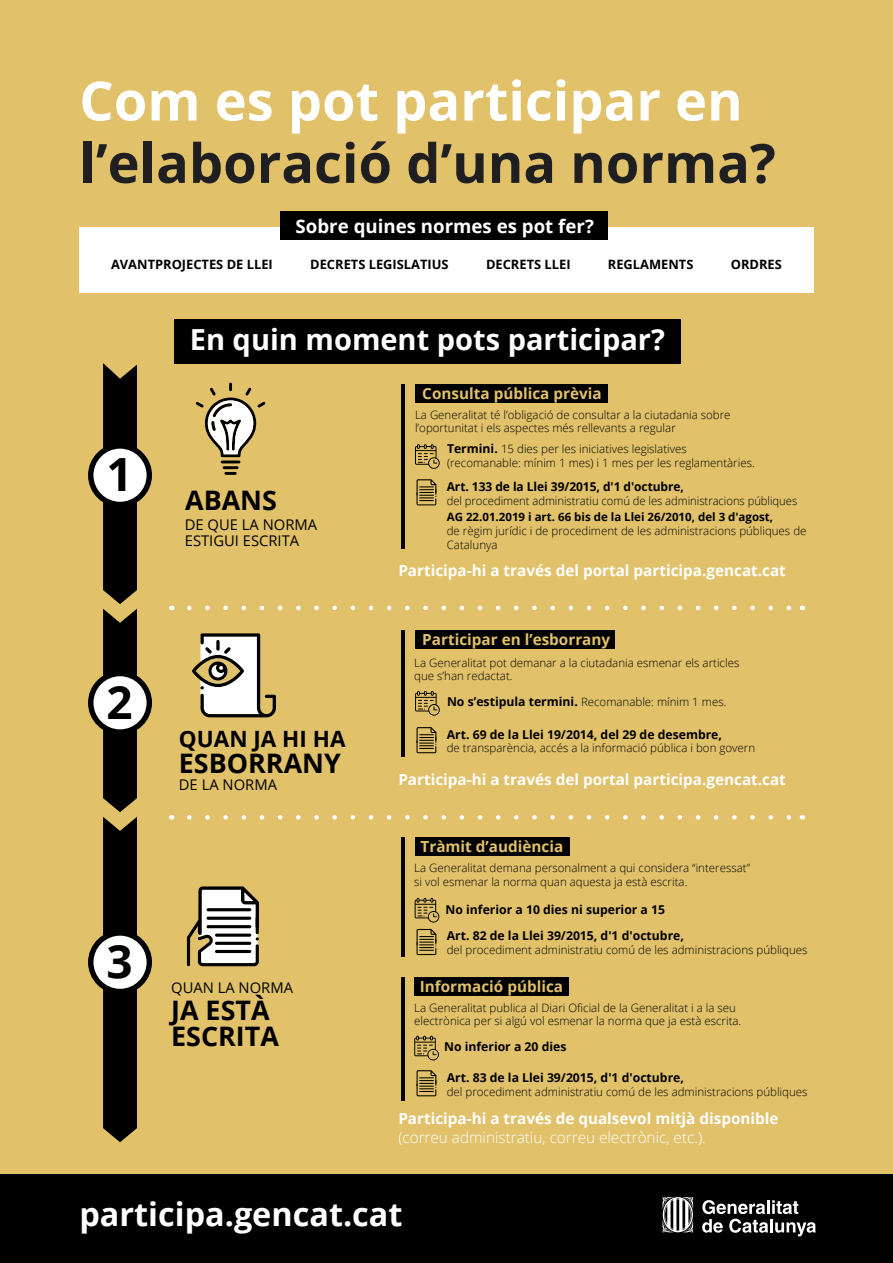
<style>
.page{position:relative;width:893px;height:1263px;background:#e1c16a}
.page>*{position:absolute;margin:0;border:0;box-sizing:border-box;transform-origin:0 0}
.t1{font:700 54.15px "Open Sans";color:#1f1e21}
.t2{font:700 54.15px "Open Sans";color:#fff}
.t3{font:700 45.75px "Open Sans";color:#000}
.t4{font:700 32.4px "Open Sans";color:#fff}
.t5{font:700 28.95px "Open Sans";color:#fff}
.t6{font:700 26.85px/26.4px "Open Sans";color:#000}
.t7{font:700 22.5px "Open Sans";color:#000}
.t8{font:700 18.6px "Open Sans";color:#fff}
.t9{font:700 15.3px/18.3px "Open Sans";color:#fff}
.t10{font:700 15.3px "Open Sans";color:#e1c16a}
.t11{font:14.7px/16.2px "Open Sans";color:#000}
.t12{font:700 12.9px "Open Sans";color:#000}
.t13{font:700 12.15px/26.2px "Open Sans";color:#000}
.t14{font:300 11.55px/13.8px "Open Sans";color:#000}
.s1{font-weight:700;font-size:12.15px}
.s2{font-weight:700}
.s3{font-weight:300}
</style>
<div class="page">
<div style="left:79px;top:228px;width:735px;height:65px;background:#fff"></div>
<div style="left:280px;top:211px;width:327px;height:29px;background:#000"></div>
<svg style="left:91px;top:673px;width:58px;height:59px"></svg>
<svg style="left:192px;top:633px;width:84px;height:84px"></svg>
<svg style="left:187px;top:886px;width:72px;height:80px"></svg>
<svg style="left:91px;top:933px;width:58px;height:58px"></svg>
<div style="left:88px;top:930px;width:64px;height:64px;border:5px solid #000;border-radius:50%"></div>
<div style="left:174px;top:319px;width:506px;height:44px;background:#000"></div>
<svg style="left:103px;top:363px;width:34px;height:779px;background:#34322b"></svg>
<div style="left:91px;top:446px;width:58px;height:58px;background:#fff;border-radius:50%"></div>
<hr style="left:221px;top:460px;width:19px;height:3px;background:#000">
<hr style="left:223px;top:466px;width:16px;height:3px;background:#000">
<svg style="left:224px;top:472px;width:13px;height:3px"></svg>
<div style="left:88px;top:443px;width:64px;height:64px;border:5px solid #000;border-radius:50%"></div>
<div style="left:88px;top:671px;width:64px;height:64px;border:5px solid #000;border-radius:50%"></div>
<div style="left:415px;top:977px;width:154px;height:19px;background:#000"></div>
<svg style="left:414px;top:1036px;width:25px;height:24px"></svg>
<svg style="left:417px;top:1070px;width:19px;height:26px"></svg>
<hr style="left:402px;top:977px;width:3px;height:124px;background:#000">
<div style="left:415px;top:837px;width:155px;height:19px;background:#000"></div>
<svg style="left:415px;top:898px;width:24px;height:24px"></svg>
<svg style="left:417px;top:929px;width:19px;height:26px"></svg>
<hr style="left:402px;top:837px;width:3px;height:120px;background:#000">
<div style="left:415px;top:630px;width:199px;height:19px;background:#000"></div>
<svg style="left:415px;top:691px;width:25px;height:25px"></svg>
<svg style="left:417px;top:727px;width:19px;height:26px"></svg>
<hr style="left:402px;top:630px;width:3px;height:127px;background:#000">
<svg style="left:415px;top:444px;width:25px;height:25px"></svg>
<svg style="left:417px;top:479px;width:19px;height:26px"></svg>
<hr style="left:402px;top:384px;width:3px;height:165px;background:#000">
<div style="left:415px;top:384px;width:192px;height:19px;background:#000"></div>
<svg style="left:196px;top:383px;width:69px;height:74px"></svg>
<svg style="left:189px;top:606px;width:603px;height:4px"></svg>
<svg style="left:189px;top:815px;width:603px;height:4px"></svg>
<div style="left:0;top:1175px;width:893px;height:88px;background:#000"></div>
<svg style="left:662px;top:1197px;width:31px;height:36px"></svg>
<svg style="left:702px;top:1200px;width:114px;height:36px"></svg>
<h1 class="t2" style="left:79px;top:63px;width:665px">Com es pot participar en</h1>
<h1 class="t1" style="left:79px;top:125px;width:698px">l’elaboració d’una norma?</h1>
<p class="t8" style="left:296px;top:213px;width:300px">Sobre quines normes es pot fer?</p>
<p class="t12" style="left:111px;top:256px;width:163px">AVANTPROJECTES DE LLEI</p>
<p class="t12" style="left:310px;top:255px;width:140px">DECRETS LEGISLATIUS</p>
<p class="t12" style="left:486px;top:255px;width:86px">DECRETS LLEI</p>
<p class="t12" style="left:608px;top:255px;width:87px">REGLAMENTS</p>
<p class="t12" style="left:731px;top:255px;width:53px">ORDRES</p>
<h2 class="t5" style="left:190px;top:319px;width:477px">En quin moment pots participar?</h2>
<h3 class="t6" style="left:106px;top:487px;width:172px"><sup>1</sup> ABANS</h3>
<p class="t11" style="left:185px;top:516px;width:134px">DE QUE LA NORMA<br>ESTIGUI ESCRITA</p>
<h2 class="t3" style="left:106px;top:670px;width:28px">2</h2>
<h3 class="t7" style="left:179px;top:723px;width:168px">QUAN JA HI HA</h3>
<h3 class="t6" style="left:179px;top:750px;width:164px">ESBORRANY</h3>
<p class="t11" style="left:179px;top:776px;width:100px">DE LA NORMA</p>
<h2 class="t3" style="left:106px;top:929px;width:28px">3</h2>
<p class="t11" style="left:171px;top:979px;width:123px">QUAN LA NORMA</p>
<h3 class="t6" style="left:171px;top:996px;width:109px">JA ESTÀ<br>ESCRITA</h3>
<p class="t10" style="left:422px;top:382px;width:181px">Consulta pública prèvia</p>
<p class="t14" style="left:415px;top:407px;width:317px">La Generalitat té l’obligació de consultar a la ciutadania sobre l’oportunitat i els aspectes més rellevants a regular</p>
<p class="t14" style="left:447px;top:442px;width:309px"><span class="s1">Termini.</span> 15 dies per les iniciatives legislatives (recomanable: mínim 1 mes) i 1 mes per les reglamentàries.</p>
<p class="t13" style="left:447px;top:473px;width:239px">Art. 133 de la Llei 39/2015, d'1 d'octubre,</p>
<p class="t14" style="left:447px;top:492px;width:352px;line-height:16.8px">del procediment administratiu comú de les administracions públiques<br><span class="s2">AG 22.01.2019 i art. 66 bis de la Llei 26/2010, del 3 d'agost,</span></p>
<p class="t14" style="left:447px;top:524px;width:361px">de règim jurídic i de procediment de les administracions públiques de<br>Catalunya</p>
<p class="t9" style="left:398px;top:561px;width:389px">Participa-hi a través del portal participa.gencat.cat</p>
<p class="t10" style="left:422px;top:629px;width:189px">Participar en l’esborrany</p>
<p class="t14" style="left:414px;top:655px;width:327px">La Generalitat pot demanar a la ciutadania esmenar els articles que s’han redactat.</p>
<p class="t14" style="left:447px;top:694px;width:281px"><span class="s1">No s’estipula termini.</span> Recomanable: mínim 1 mes.</p>
<p class="t13" style="left:447px;top:721px;width:277px">Art. 69 de la Llei 19/2014, del 29 de desembre,</p>
<p class="t14" style="left:447px;top:741px;width:310px">de transparència, accés a la informació pública i bon govern</p>
<p class="t9" style="left:398px;top:770px;width:389px">Participa-hi a través del portal participa.gencat.cat</p>
<p class="t10" style="left:421px;top:836px;width:144px">Tràmit d’audiència</p>
<p class="t14" style="left:414px;top:860px;width:337px">La Generalitat demana personalment a qui considera “interessat” si vol esmenar la norma quan aquesta ja està escrita.</p>
<p class="t13" style="left:445px;top:896px;width:240px">No inferior a 10 dies ni superior a 15<br>Art. 82 de la Llei 39/2015, d'1 d'octubre,</p>
<p class="t14" style="left:447px;top:943px;width:362px">del procediment administratiu comú de les administracions públiques</p>
<p class="t10" style="left:420px;top:975px;width:145px">Informació pública</p>
<p class="t14" style="left:414px;top:1000px;width:329px">La Generalitat publica al Diari Oficial de la Generalitat i a la seu electrònica per si algú vol esmenar la norma que ja està escrita.</p>
<p class="t13" style="left:444px;top:1033px;width:124px">No inferior a 20 dies</p>
<p class="t13" style="left:447px;top:1064px;width:239px">Art. 83 de la Llei 39/2015, d'1 d'octubre,</p>
<p class="t14" style="left:447px;top:1084px;width:362px">del procediment administratiu comú de les administracions públiques</p>
<p class="t9" style="left:398px;top:1109px;width:382px">Participa-hi a través de qualsevol mitjà disponible <span class="s3">(correu administratiu, correu electrònic, etc.).</span></p>
<h3 class="t4" style="left:79px;top:1191px;width:325px">participa.gencat.cat</h3>
</div>
